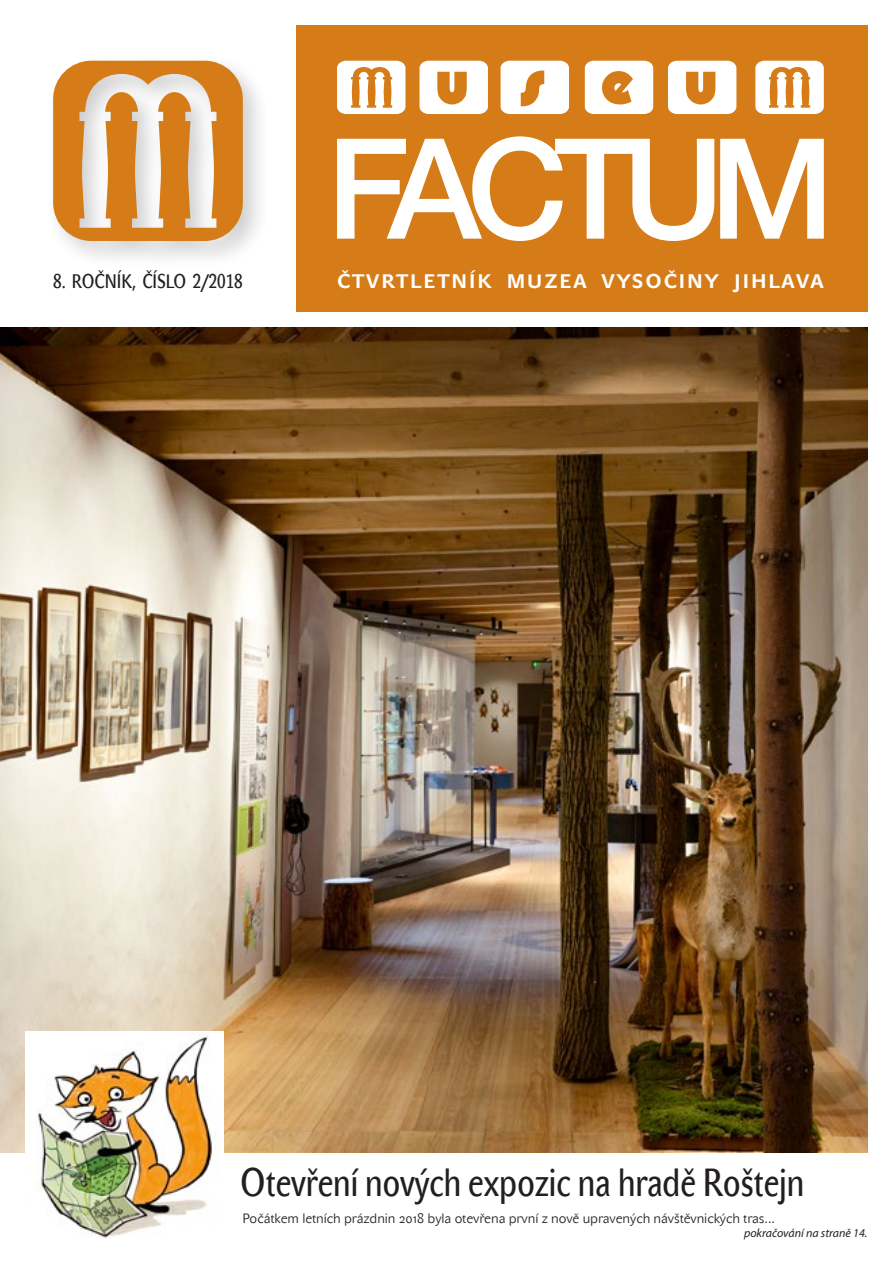
<style>
.page{position:relative;width:893px;height:1263px;background:#fff}
.page>*{position:absolute;margin:0;border:0;box-sizing:border-box;transform-origin:0 0}
.t1{font:39px "John Sans Cond Text CE";color:#231f20}
.t2{font:700 19.5px "John Sans Text CE";letter-spacing:.1em;color:#fff}
.t3{font:19.5px "John Sans Cond Text SCCE";color:#231f20}
.t4{font:13.5px "John Sans Lite CE";letter-spacing:-.005em;color:#231f20}
.t5{font:italic 12px "Myriad Pro";color:#231f20}
</style>
<div class="page">
<div style="left:296px;top:26px;width:571px;height:286px;background:#d57c18"></div>
<div style="left:45px;top:53px;width:225px;height:215px;background:#231f20;opacity:.21"></div>
<svg style="left:53px;top:61px;width:190px;height:180px"></svg>
<svg style="left:337px;top:61px;width:487px;height:180px"></svg>
<img style="left:0;top:327px;width:867px;height:825px">
<img style="left:26px;top:1031px;width:197px;height:207px">
<h2 class="t3" style="left:53px;top:270px;width:191px">8. ROČNÍK, ČÍSLO 2/2018</h2>
<h2 class="t2" style="left:337px;top:270px;width:488px">ČTVRTLETNÍK MUZEA VYSOČINY JIHLAVA</h2>
<h1 class="t1" style="left:240px;top:1160px;width:565px">Otevření nových expozic na hradě Roštejn</h1>
<p class="t4" style="left:243px;top:1210px;width:534px">Počátkem letních prázdnin 2018 byla otevřena první z nově upravených návštěvnických tras...</p>
<p class="t5" style="left:744px;top:1226px;width:125px">pokračování na straně 14.</p>
</div>
